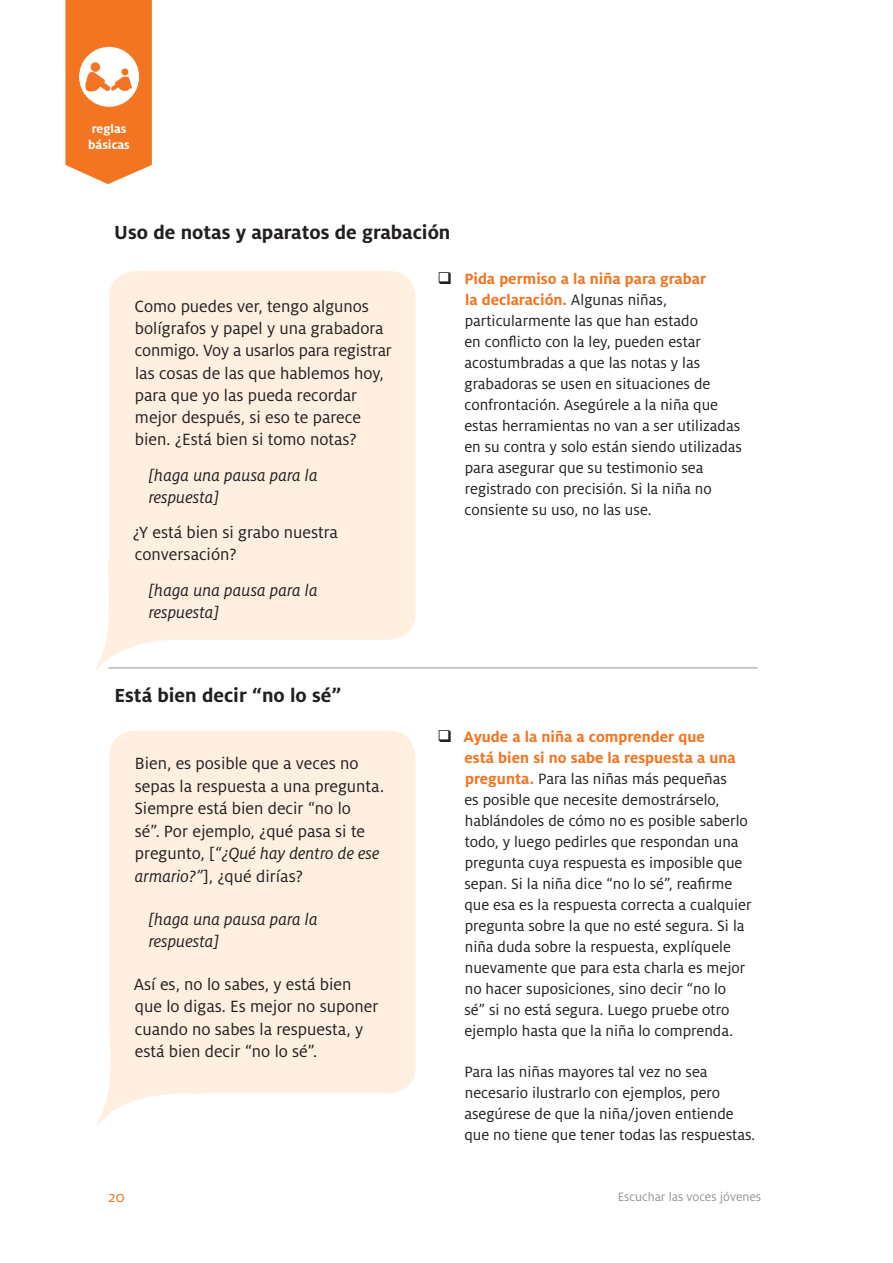
<style>
.page{position:relative;width:893px;height:1263px;background:#fff}
.page>*{position:absolute;margin:0;border:0;box-sizing:border-box;transform-origin:0 0}
.B_head{font:700 21px "Milo OT";color:#231f20}
.bubble_text{font:18px/22.5px "Milo OT";color:#231f20}
.bubble_text_indent_i{font:italic 18px/22.2px "Milo OT";color:#231f20}
.checkoff_para_2{font:16.5px/21px "Milo OT";color:#231f20}
.t1{font:16.5px "Milo OT";color:#f47521}
.t2{font:13.5px "Milo OT";color:#939598}
.t3{font:700 13.5px/16.2px "Milo OT";color:#fff}
.s1{font-weight:700;color:#f47521}
.s2{font-style:italic}
</style>
<div class="page">
<div style="left:109px;top:271px;width:307px;height:369px;background:#feefe1"></div>
<div style="left:109px;top:730px;width:307px;height:363px;background:#feefe1"></div>
<svg style="left:95px;top:561px;width:108px;height:110px"></svg>
<svg style="left:97px;top:1015px;width:108px;height:110px"></svg>
<hr style="left:108px;top:668px;width:650px;height:1px;background:#939598">
<svg style="left:65px;top:0;width:87px;height:184px"></svg>
<p class="t3" style="left:88px;top:121px;width:43px">reglas básicas</p>
<p class="B_head" style="left:114px;top:220px;width:338px">Uso de notas y aparatos de grabación</p>
<p class="bubble_text" style="left:134px;top:296px;width:259px">Como puedes ver, tengo algunos bolígrafos y papel y una grabadora conmigo. Voy a usarlos para registrar las cosas de las que hablemos hoy, para que yo las pueda recordar mejor después, si eso te parece bien. ¿Está bien si tomo notas?</p>
<p class="bubble_text_indent_i" style="left:149px;top:464px;width:171px">[haga una pausa para la respuesta]</p>
<p class="bubble_text" style="left:133px;top:522px;width:206px">¿Y está bien si grabo nuestra conversación?</p>
<p class="bubble_text_indent_i" style="left:149px;top:579px;width:171px">[haga una pausa para la respuesta]</p>
<p class="checkoff_para_2" style="left:464px;top:269px;width:279px"><span class="s1">Pida permiso a la niña para grabar<br>la declaración.</span> Algunas niñas, particularmente las que han estado<br>en conflicto con la ley, pueden estar acostumbradas a que las notas y las grabadoras se usen en situaciones de confrontación. Asegúrele a la niña que estas herramientas no van a ser utilizadas en su contra y solo están siendo utilizadas para asegurar que su testimonio sea registrado con precisión. Si la niña no consiente su uso, no las use.</p>
<p class="B_head" style="left:114px;top:683px;width:228px">Está bien decir “no lo sé”</p>
<p class="bubble_text" style="left:134px;top:753px;width:249px">Bien, es posible que a veces no sepas la respuesta a una pregunta.<br>Siempre está bien decir “no lo<br>sé”. Por ejemplo, ¿qué pasa si te pregunto, [<span class="s2">“¿Qué hay dentro de ese armario?”</span>], ¿qué dirías?</p>
<p class="bubble_text_indent_i" style="left:149px;top:908px;width:171px">[haga una pausa para la respuesta]</p>
<p class="bubble_text" style="left:134px;top:973px;width:246px">Así es, no lo sabes, y está bien que lo digas. Es mejor no suponer cuando no sabes la respuesta, y está bien decir “no lo sé”.</p>
<p class="checkoff_para_2" style="left:464px;top:726px;width:290px"><span class="s1">Ayude a la niña a comprender que<br>está bien si no sabe la respuesta a una pregunta.</span> Para las niñas más pequeñas<br>es posible que necesite demostrárselo, hablándoles de cómo no es posible saberlo todo, y luego pedirles que respondan una pregunta cuya respuesta es imposible que sepan. Si la niña dice “no lo sé”, reafirme que esa es la respuesta correcta a cualquier pregunta sobre la que no esté segura. Si la niña duda sobre la respuesta, explíquele nuevamente que para esta charla es mejor no hacer suposiciones, sino decir “no lo<br>sé” si no está segura. Luego pruebe otro ejemplo hasta que la niña lo comprenda.</p>
<p class="checkoff_para_2" style="left:464px;top:1062px;width:290px">Para las niñas mayores tal vez no sea necesario ilustrarlo con ejemplos, pero asegúrese de que la niña/joven entiende que no tiene que tener todas las respuestas.</p>
<p class="t1" style="left:108px;top:1188px;width:19px">20</p>
<p class="t2" style="left:618px;top:1189px;width:145px">Escuchar las voces jóvenes</p>
</div>
